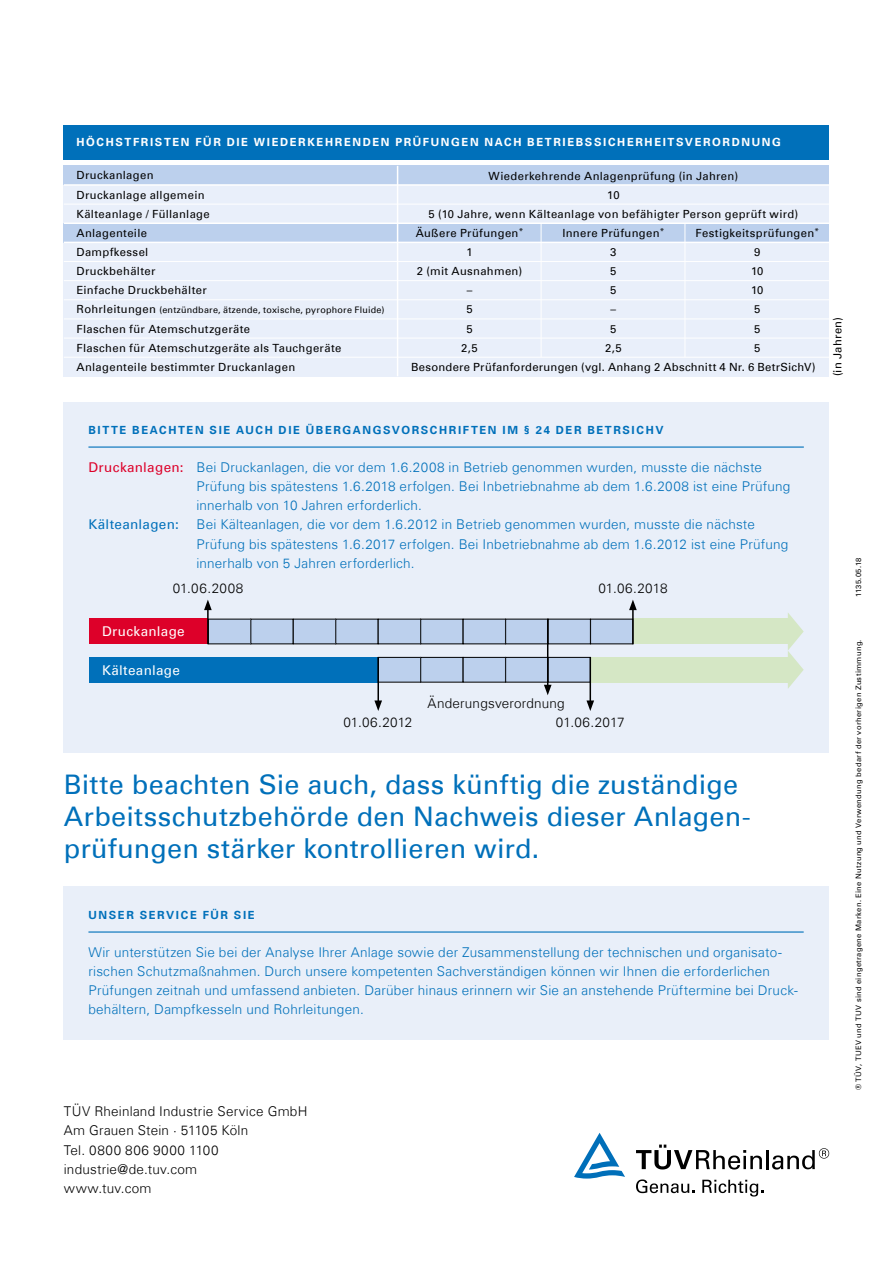
<style>
.page{position:relative;width:893px;height:1263px;background:#fff}
.page>*{position:absolute;margin:0;border:0;box-sizing:border-box;transform-origin:0 0}
.t1{font:27px/32px "Univers Com 55 Roman";letter-spacing:.005em;color:#0070ba}
.t2{font:300 13.5px/19.2px "Univers Com 45";letter-spacing:.015em;color:#0070ba}
.t3{font:300 13.5px/19.2px "Univers Com 45";letter-spacing:.015em;color:#000}
.t4{font:13.5px "Univers Com 55 Roman";letter-spacing:.025em;color:#fff}
.t5{font:13.5px "Univers Com 55 Roman";letter-spacing:.025em;color:#0070ba}
.t6{font:11.25px/19.2px "Univers Com 55 Roman";letter-spacing:.03em;color:#000;text-align:center}
.t7{font:700 11.25px "Univers Com 65";letter-spacing:.145em;color:#0070ba}
.t8{font:700 11.25px "Univers Com 65";letter-spacing:.145em;color:#fff}
.t9{font:9px "Univers Com 55 Roman";letter-spacing:.03em;color:#000}
.t10{font:7.5px "Univers Com 55 Roman";letter-spacing:.05em;color:#000}
.s1{font-size:11.25px}
.s2{font-family:"Univers Com 55 Roman";font-weight:400;color:#dd0029}
</style>
<div class="page">
<svg style="left:636px;top:1144px;width:126px;height:25px"></svg>
<hr style="left:766px;top:1150px;width:3px;height:19px;background:#000">
<svg style="left:772px;top:1148px;width:57px;height:21px"></svg>
<svg style="left:636px;top:1179px;width:58px;height:14px"></svg>
<svg style="left:702px;top:1180px;width:61px;height:16px"></svg>
<svg style="left:574px;top:1133px;width:51px;height:45px"></svg>
<div style="left:64px;top:887px;width:765px;height:153px;background:#e9eff9"></div>
<div style="left:64px;top:402px;width:765px;height:351px;background:#e9eff9"></div>
<hr style="left:88px;top:931px;width:716px;height:1px;background:#0070ba">
<hr style="left:88px;top:446px;width:716px;height:2px;background:#0070ba">
<div style="left:632px;top:619px;width:160px;height:25px;background:#d5e7c5"></div>
<div style="left:89px;top:619px;width:119px;height:25px;background:#dd0029"></div>
<div style="left:591px;top:657px;width:200px;height:25px;background:#d5e7c5"></div>
<div style="left:89px;top:657px;width:289px;height:25px;background:#0070ba"></div>
<div style="left:208px;top:619px;width:43px;height:25px;background:#bcd0ed"></div>
<div style="left:251px;top:619px;width:42px;height:25px;background:#bcd0ed"></div>
<div style="left:293px;top:619px;width:43px;height:25px;background:#bcd0ed"></div>
<div style="left:336px;top:619px;width:42px;height:25px;background:#bcd0ed"></div>
<div style="left:378px;top:619px;width:43px;height:25px;background:#bcd0ed"></div>
<div style="left:378px;top:657px;width:43px;height:25px;background:#bcd0ed"></div>
<div style="left:378px;top:657px;width:43px;height:25px;border:1px solid #000"></div>
<div style="left:421px;top:619px;width:42px;height:25px;background:#bcd0ed"></div>
<div style="left:421px;top:657px;width:42px;height:25px;background:#bcd0ed"></div>
<div style="left:420px;top:657px;width:43px;height:25px;border:1px solid #000"></div>
<div style="left:463px;top:619px;width:42px;height:25px;background:#bcd0ed"></div>
<div style="left:463px;top:657px;width:42px;height:25px;background:#bcd0ed"></div>
<div style="left:463px;top:657px;width:43px;height:25px;border:1px solid #000"></div>
<div style="left:506px;top:619px;width:42px;height:25px;background:#bcd0ed"></div>
<div style="left:506px;top:657px;width:42px;height:25px;background:#bcd0ed"></div>
<div style="left:505px;top:657px;width:43px;height:25px;border:1px solid #000"></div>
<div style="left:548px;top:619px;width:42px;height:25px;background:#bcd0ed"></div>
<div style="left:548px;top:657px;width:42px;height:25px;background:#bcd0ed"></div>
<div style="left:548px;top:657px;width:43px;height:25px;border:1px solid #000"></div>
<div style="left:591px;top:619px;width:42px;height:25px;background:#bcd0ed"></div>
<svg style="left:788px;top:613px;width:16px;height:76px"></svg>
<hr style="left:207px;top:608px;width:2px;height:36px;background:#000">
<svg style="left:204px;top:600px;width:8px;height:10px"></svg>
<hr style="left:632px;top:608px;width:2px;height:36px;background:#000">
<svg style="left:629px;top:600px;width:8px;height:10px"></svg>
<hr style="left:590px;top:657px;width:1px;height:46px;background:#000">
<svg style="left:586px;top:700px;width:8px;height:11px"></svg>
<hr style="left:377px;top:657px;width:2px;height:46px;background:#000">
<svg style="left:374px;top:700px;width:8px;height:11px"></svg>
<hr style="left:547px;top:619px;width:1px;height:68px;background:#000">
<svg style="left:544px;top:685px;width:8px;height:10px"></svg>
<div style="left:64px;top:185px;width:765px;height:191px;background:#e9effa"></div>
<div style="left:64px;top:166px;width:765px;height:19px;background:#bcd0ed"></div>
<div style="left:64px;top:223px;width:765px;height:19px;background:#bcd0ed"></div>
<hr style="left:64px;top:184px;width:765px;height:2px;background:#fff">
<hr style="left:64px;top:222px;width:765px;height:2px;background:#fff">
<hr style="left:64px;top:242px;width:765px;height:1px;background:#fff">
<hr style="left:397px;top:166px;width:1px;height:210px;background:#fff">
<hr style="left:541px;top:223px;width:1px;height:134px;background:#fff">
<hr style="left:685px;top:223px;width:1px;height:134px;background:#fff">
<hr style="left:64px;top:204px;width:765px;height:1px;background:#fff">
<hr style="left:64px;top:261px;width:765px;height:1px;background:#fff">
<hr style="left:64px;top:280px;width:765px;height:1px;background:#fff">
<hr style="left:64px;top:299px;width:765px;height:1px;background:#fff">
<hr style="left:64px;top:319px;width:765px;height:1px;background:#fff">
<hr style="left:64px;top:338px;width:765px;height:1px;background:#fff">
<hr style="left:64px;top:357px;width:765px;height:1px;background:#fff">
<div style="left:64px;top:125px;width:765px;height:34px;background:#0070ba"></div>
<p class="t8" style="left:77px;top:136px;width:706px">HÖCHSTFRISTEN FÜR DIE WIEDERKEHRENDEN PRÜFUNGEN NACH BETRIEBSSICHERHEITSVERORDNUNG</p>
<p class="t6" style="left:77px;top:166px;width:79px">Druckanlagen</p>
<p class="t6" style="left:489px;top:166px;width:251px">Wiederkehrende Anlagenprüfung (in Jahren)</p>
<p class="t6" style="left:77px;top:185px;width:130px">Druckanlage allgemein</p>
<p class="t6" style="left:607px;top:185px;width:14px">10</p>
<p class="t6" style="left:77px;top:204px;width:135px">Kälteanlage / Füllanlage</p>
<p class="t6" style="left:77px;top:242px;width:132px;text-align:left">Dampfkessel<br>Druckbehälter<br>Einfache Druckbehälter</p>
<p class="t9" style="left:77px;top:305px;width:310px"><span class="s1">Rohrleitungen</span> (entzündbare, ätzende, toxische, pyrophore Fluide)</p>
<p class="t6" style="left:77px;top:319px;width:266px;text-align:left">Flaschen für Atemschutzgeräte<br>Flaschen für Atemschutzgeräte als Tauchgeräte<br>Anlagenteile bestimmter Druckanlagen</p>
<p class="t6" style="left:429px;top:204px;width:371px">5 (10 Jahre, wenn Kälteanlage von befähigter Person geprüft wird)</p>
<p class="t6" style="left:416px;top:223px;width:109px">Äußere Prüfungen<sup>*<br></sup>1<br>2 (mit Ausnahmen) –<br>5<br>5<br>2,5</p>
<p class="t6" style="left:562px;top:223px;width:104px">Innere Prüfungen<sup>*<br></sup>3<br>5<br>5<br>–<br>5<br>2,5</p>
<p class="t6" style="left:695px;top:223px;width:125px">Festigkeitsprüfungen<sup>*<br></sup>9</p>
<p class="t6" style="left:77px;top:223px;width:72px">Anlagenteile</p>
<p class="t6" style="left:751px;top:262px;width:14px">10</p>
<p class="t6" style="left:754px;top:300px;width:8px;text-align:justify">5<br>5<br>5</p>
<p class="t6" style="left:751px;top:281px;width:14px">10</p>
<p class="t6" style="left:411px;top:357px;width:406px">Besondere Prüfanforderungen (vgl. Anhang 2 Abschnitt 4 Nr. 6 BetrSichV)</p>
<p class="t6" style="left:828px;top:376px;width:61px;rotate:-90deg">(in Jahren)</p>
<p class="t7" style="left:88px;top:423px;width:577px">BITTE BEACHTEN SIE AUCH DIE ÜBERGANGSVORSCHRIFTEN IM § 24 DER BETRSICHV</p>
<p class="t2" style="left:196px;top:458px;width:595px;text-indent:-108px"><span class="s2">Druckanlagen:</span> Bei Druckanlagen, die vor dem 1.6.2008 in Betrieb genommen wurden, musste die nächste<br>Prüfung bis spätestens 1.6.2018 erfolgen. Bei Inbetriebnahme ab dem 1.6.2008 ist eine Prüfung innerhalb von 10 Jahren erforderlich.</p>
<p class="t5" style="left:88px;top:516px;width:92px">Kälteanlagen:</p>
<p class="t2" style="left:196px;top:515px;width:593px">Bei Kälteanlagen, die vor dem 1.6.2012 in Betrieb genommen wurden, musste die nächste<br>Prüfung bis spätestens 1.6.2017 erfolgen. Bei Inbetriebnahme ab dem 1.6.2012 ist eine Prüfung innerhalb von 5 Jahren erforderlich.</p>
<p class="t3" style="left:173px;top:579px;width:72px">01.06.2008</p>
<p class="t4" style="left:102px;top:623px;width:84px">Druckanlage</p>
<p class="t4" style="left:102px;top:662px;width:79px">Kälteanlage</p>
<p class="t3" style="left:598px;top:579px;width:71px">01.06.2018</p>
<p class="t3" style="left:427px;top:694px;width:139px">Änderungsverordnung</p>
<p class="t3" style="left:343px;top:713px;width:70px">01.06.2012</p>
<p class="t3" style="left:556px;top:713px;width:70px">01.06.2017</p>
<h1 class="t1" style="left:64px;top:768px;width:689px">Bitte beachten Sie auch, dass künftig die zuständige<br>Arbeitsschutzbehörde den Nachweis dieser Anlagen&shy;prüfungen stärker kontrollieren wird.</h1>
<p class="t7" style="left:88px;top:908px;width:168px">UNSER SERVICE FÜR SIE</p>
<p class="t2" style="left:88px;top:942px;width:711px">Wir unterstützen Sie bei der Analyse Ihrer Anlage sowie der Zusammenstellung der technischen und organisato&shy;rischen Schutzmaßnahmen. Durch unsere kompetenten Sachverständigen können wir Ihnen die erforderlichen Prüfungen zeitnah und umfassend anbieten. Darüber hinaus erinnern wir Sie an anstehende Prüftermine bei Druck&shy;behältern, Dampfkesseln und Rohrleitungen.</p>
<p class="t3" style="left:64px;top:1102px;width:245px">TÜV Rheinland Industrie Service GmbH<br>Am Grauen Stein · 51105 Köln<br>Tel. 0800 806 9000 1100 industrie@de.tuv.com<br>www.tuv.com</p>
<p class="t10" style="left:854px;top:597px;width:41px;rotate:-90deg">1135.05.18</p>
<p class="t10" style="left:854px;top:1090px;width:452px;rotate:-90deg">® TÜV, TUEV und TUV sind eingetragene Marken. Eine Nutzung und Verwendung bedarf der vorherigen Zustimmung.</p>
</div>
